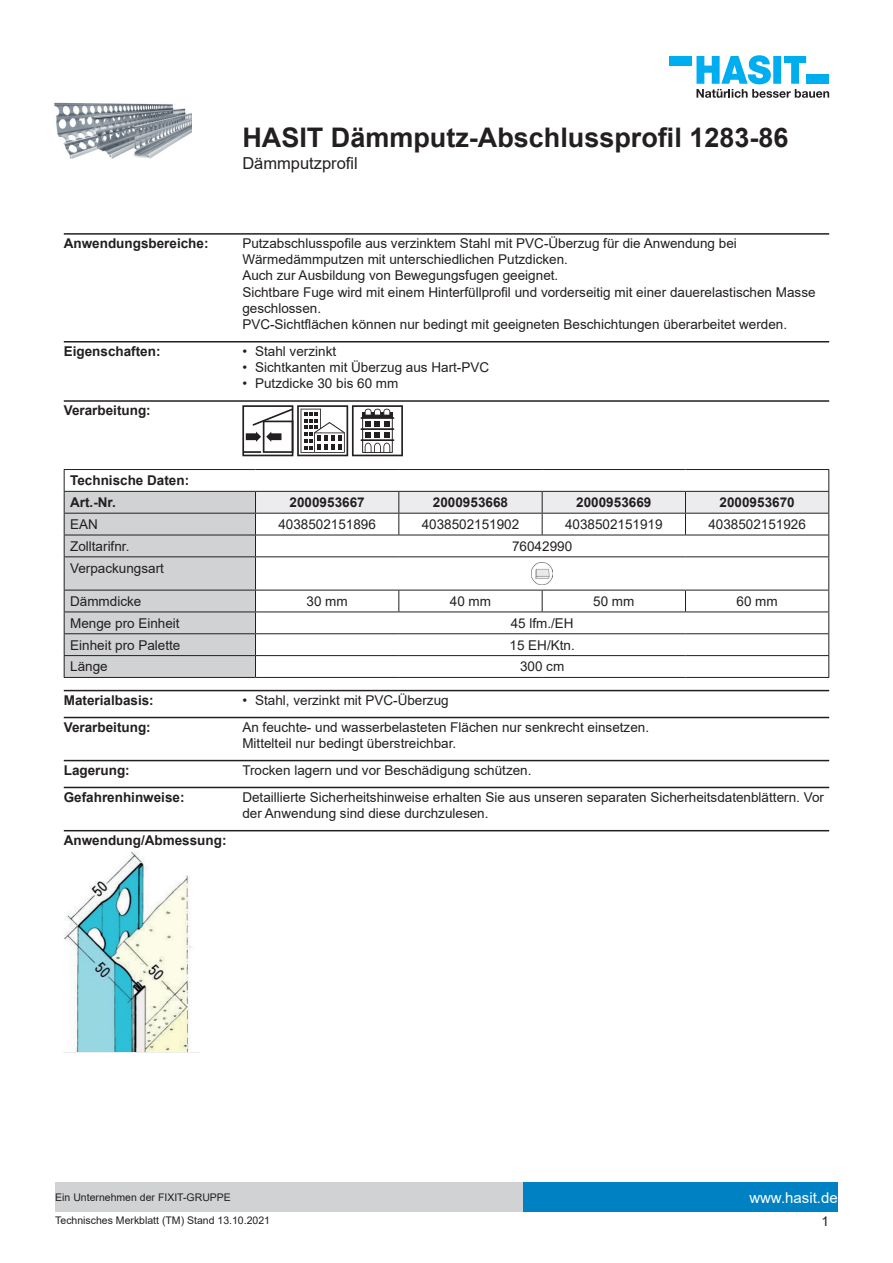
<style>
.page{position:relative;width:893px;height:1263px;background:#fff}
.page>*{position:absolute;margin:0;border:0;box-sizing:border-box;transform-origin:0 0}
.t1{font:700 27px "Arial";color:#231f20}
.t2{font:16.5px "Arial";color:#231f20}
.t3{font:15px "Arial";color:#fff}
.t4{font:13.5px/16.2px "Arial";color:#231f20}
.t5{font:700 13.5px/21.9px "Arial";color:#231f20}
.t6{font:10.5px "Arial";color:#231f20}
</style>
<div class="page">
<img style="left:54px;top:102px;width:137px;height:57px">
<div style="left:669px;top:56px;width:23px;height:10px;background:#00aeef"></div>
<svg style="left:696px;top:55px;width:133px;height:43px"></svg>
<div style="left:523px;top:1182px;width:315px;height:30px;background:#0081c3"></div>
<div style="left:55px;top:1182px;width:468px;height:30px;background:#d1d2d4"></div>
<hr style="left:64px;top:233px;width:765px;height:2px;background:#231f20">
<hr style="left:64px;top:341px;width:765px;height:1px;background:#231f20">
<hr style="left:64px;top:400px;width:765px;height:2px;background:#231f20">
<svg style="left:242px;top:405px;width:161px;height:51px"></svg>
<hr style="left:64px;top:469px;width:191px;height:1px;background:#231f20">
<hr style="left:255px;top:469px;width:144px;height:1px;background:#231f20">
<hr style="left:399px;top:469px;width:143px;height:1px;background:#231f20">
<hr style="left:542px;top:469px;width:143px;height:1px;background:#231f20">
<hr style="left:685px;top:469px;width:144px;height:1px;background:#231f20">
<svg style="left:64px;top:470px;width:765px;height:207px"></svg>
<hr style="left:64px;top:677px;width:191px;height:1px;background:#231f20">
<hr style="left:255px;top:677px;width:144px;height:1px;background:#231f20">
<hr style="left:399px;top:677px;width:143px;height:1px;background:#231f20">
<hr style="left:542px;top:677px;width:143px;height:1px;background:#231f20">
<hr style="left:685px;top:677px;width:144px;height:1px;background:#231f20">
<img style="left:531px;top:563px;width:22px;height:21px">
<hr style="left:64px;top:690px;width:765px;height:1px;background:#231f20">
<hr style="left:64px;top:717px;width:765px;height:1px;background:#231f20">
<hr style="left:64px;top:760px;width:765px;height:1px;background:#231f20">
<hr style="left:64px;top:787px;width:765px;height:1px;background:#231f20">
<hr style="left:64px;top:830px;width:765px;height:1px;background:#231f20">
<img style="left:64px;top:851px;width:136px;height:202px">
<h1 class="t1" style="left:242px;top:119px;width:548px">HASIT Dämmputz-Abschlussprofil 1283-86</h1>
<p class="t2" style="left:242px;top:152px;width:117px">Dämmputzprofil</p>
<p class="t5" style="left:64px;top:232px;width:146px">Anwendungsbereiche:</p>
<p class="t4" style="left:242px;top:235px;width:575px">Putzabschlusspofile aus verzinktem Stahl mit PVC-Überzug für die Anwendung bei Wärmedämmputzen mit unterschiedlichen Putzdicken.<br>Auch zur Ausbildung von Bewegungsfugen geeignet.<br>Sichtbare Fuge wird mit einem Hinterfüllprofil und vorderseitig mit einer dauerelastischen Masse geschlossen.<br>PVC-Sichtflächen können nur bedingt mit geeigneten Beschichtungen überarbeitet werden.</p>
<p class="t5" style="left:64px;top:340px;width:98px">Eigenschaften:</p>
<p class="t4" style="left:242px;top:343px;width:95px">• Stahl verzinkt</p>
<p class="t4" style="left:242px;top:359px;width:248px">• Sichtkanten mit Überzug aus Hart-PVC</p>
<p class="t4" style="left:242px;top:375px;width:158px">• Putzdicke 30 bis 60 mm</p>
<p class="t5" style="left:64px;top:400px;width:89px">Verarbeitung:</p>
<p class="t5" style="left:70px;top:470px;width:121px">Technische Daten:<br>Art.-Nr.</p>
<p class="t5" style="left:290px;top:492px;width:77px">2000953667</p>
<p class="t5" style="left:433px;top:492px;width:77px">2000953668</p>
<p class="t5" style="left:576px;top:492px;width:77px">2000953669</p>
<p class="t5" style="left:720px;top:492px;width:77px">2000953670</p>
<p class="t4" style="left:70px;top:516px;width:29px">EAN</p>
<p class="t4" style="left:278px;top:516px;width:99px">4038502151896</p>
<p class="t4" style="left:422px;top:516px;width:99px">4038502151902</p>
<p class="t4" style="left:565px;top:516px;width:99px">4038502151919</p>
<p class="t4" style="left:708px;top:516px;width:99px">4038502151926</p>
<p class="t4" style="left:70px;top:538px;width:61px">Zolltarifnr.</p>
<p class="t4" style="left:512px;top:538px;width:62px">76042990</p>
<p class="t4" style="left:70px;top:560px;width:95px">Verpackungsart</p>
<p class="t4" style="left:70px;top:593px;width:73px">Dämmdicke</p>
<p class="t4" style="left:307px;top:593px;width:43px">30 mm</p>
<p class="t4" style="left:450px;top:593px;width:43px">40 mm</p>
<p class="t4" style="left:593px;top:593px;width:43px">50 mm</p>
<p class="t4" style="left:736px;top:593px;width:43px">60 mm</p>
<p class="t4" style="left:70px;top:615px;width:111px">Menge pro Einheit</p>
<p class="t4" style="left:511px;top:615px;width:65px">45 lfm./EH</p>
<p class="t4" style="left:70px;top:637px;width:112px">Einheit pro Palette</p>
<p class="t4" style="left:509px;top:637px;width:67px">15 EH/Ktn.</p>
<p class="t4" style="left:70px;top:658px;width:39px">Länge</p>
<p class="t4" style="left:520px;top:658px;width:46px">300 cm</p>
<p class="t5" style="left:64px;top:689px;width:92px">Materialbasis:</p>
<p class="t4" style="left:242px;top:692px;width:208px">• Stahl, verzinkt mit PVC-Überzug</p>
<p class="t5" style="left:64px;top:716px;width:89px">Verarbeitung:</p>
<p class="t4" style="left:242px;top:719px;width:408px">An feuchte- und wasserbelasteten Flächen nur senkrecht einsetzen.<br>Mittelteil nur bedingt überstreichbar.</p>
<p class="t5" style="left:64px;top:759px;width:68px">Lagerung:</p>
<p class="t4" style="left:242px;top:762px;width:291px">Trocken lagern und vor Beschädigung schützen.</p>
<p class="t5" style="left:64px;top:786px;width:122px">Gefahrenhinweise:</p>
<p class="t4" style="left:242px;top:789px;width:583px">Detaillierte Sicherheitshinweise erhalten Sie aus unseren separaten Sicherheitsdatenblättern. Vor der Anwendung sind diese durchzulesen.</p>
<p class="t5" style="left:64px;top:829px;width:164px">Anwendung/Abmessung:</p>
<p class="t6" style="left:55px;top:1190px;width:177px">Ein Unternehmen der FIXIT-GRUPPE</p>
<p class="t3" style="left:749px;top:1187px;width:90px">www.hasit.de</p>
<p class="t6" style="left:55px;top:1213px;width:216px">Technisches Merkblatt (TM) Stand 13.10.2021</p>
<p class="t4" style="left:821px;top:1213px;width:9px">1</p>
</div>
